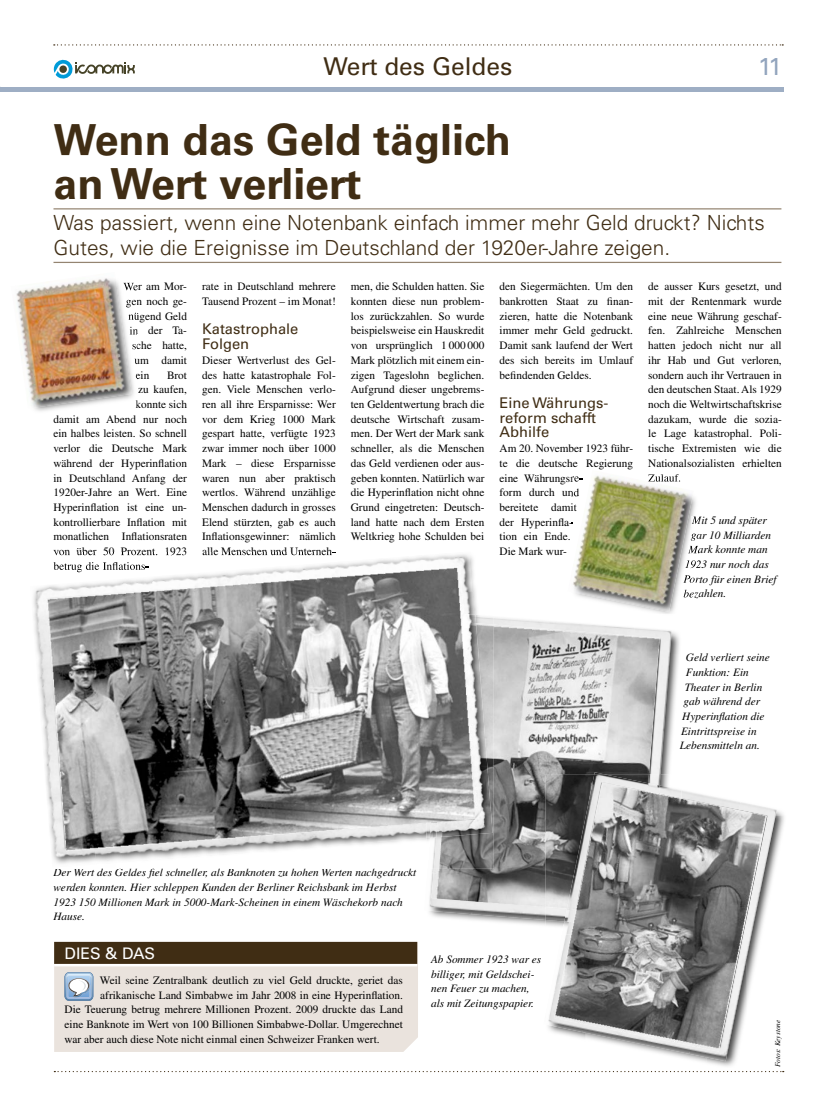
<style>
.page{position:relative;width:833px;height:1117px;background:#fff}
.page>*{position:absolute;margin:0;border:0;box-sizing:border-box;transform-origin:0 0}
.t1{font:700 42.88px/44.1px "Univers CE";color:#402d14}
.t2{font:500 24.5px "Univers CE";color:#402d14}
.t3{font:500 24.5px "Univers CE";color:#93a5be}
.t4{font:300 20.88px/24.5px "Univers CE";color:#402d14}
.t5{font:500 15.88px "Univers CE";color:#fff}
.t6{font:500 14.75px/14.8px "Univers CE";color:#402d14}
.t7{font:11.25px/14.8px "Times";color:#000;text-align:justify}
.t8{font:italic 11.25px/14.8px "Times";color:#000}
.t9{font:italic 7.38px "Times";color:#000}
</style>
<div class="page">
<svg style="left:54px;top:44px;width:729px;height:2px"></svg>
<div style="left:0;top:87px;width:783px;height:5px;background:#9eaec4"></div>
<svg style="left:54px;top:60px;width:81px;height:19px"></svg>
<hr style="left:53px;top:208px;width:728px;height:1px;background:#948471">
<hr style="left:53px;top:262px;width:728px;height:1px;background:#948471">
<img style="left:34px;top:282px;width:102px;height:129px">
<svg style="left:132px;top:283px;width:4px;height:7px"></svg>
<svg style="left:132px;top:297px;width:4px;height:37px"></svg>
<svg style="left:132px;top:341px;width:4px;height:9px"></svg>
<svg style="left:134px;top:356px;width:2px;height:8px"></svg>
<img style="left:16px;top:278px;width:116px;height:130px">
<img style="left:672px;top:632px;width:8px;height:21px">
<img style="left:660px;top:653px;width:19px;height:129px">
<img style="left:469px;top:919px;width:77px;height:6px">
<img style="left:659px;top:630px;width:13px;height:144px">
<img style="left:429px;top:885px;width:117px;height:34px">
<img style="left:431px;top:624px;width:228px;height:282px">
<img style="left:777px;top:810px;width:6px;height:5px">
<img style="left:777px;top:815px;width:7px;height:39px">
<img style="left:706px;top:1060px;width:30px;height:6px">
<img style="left:546px;top:774px;width:103px;height:134px">
<svg style="left:594px;top:772px;width:10px;height:2px"></svg>
<img style="left:689px;top:807px;width:88px;height:253px">
<img style="left:548px;top:995px;width:143px;height:58px">
<img style="left:567px;top:774px;width:81px;height:8px">
<img style="left:554px;top:782px;width:212px;height:269px">
<svg style="left:694px;top:516px;width:4px;height:37px"></svg>
<svg style="left:694px;top:560px;width:4px;height:8px"></svg>
<img style="left:694px;top:577px;width:4px;height:6px">
<img style="left:694px;top:592px;width:4px;height:6px">
<img style="left:572px;top:475px;width:122px;height:137px">
<img style="left:101px;top:868px;width:310px;height:1px">
<img style="left:434px;top:623px;width:60px;height:245px">
<img style="left:33px;top:552px;width:440px;height:73px">
<img style="left:34px;top:625px;width:61px;height:239px">
<img style="left:95px;top:851px;width:151px;height:10px">
<img style="left:480px;top:622px;width:12px;height:215px">
<img style="left:46px;top:566px;width:434px;height:285px">
<div style="left:54px;top:941px;width:364px;height:110px;background:#eae3dd"></div>
<div style="left:54px;top:941px;width:363px;height:22px;background:#402d14"></div>
<hr style="left:54px;top:963px;width:363px;height:3px;background:#fff">
<svg style="left:65px;top:971px;width:28px;height:29px"></svg>
<img style="left:66px;top:973px;width:25px;height:5px">
<h2 class="t2" style="left:324px;top:52px;width:190px">Wert des Geldes</h2>
<h2 class="t3" style="left:758px;top:52px;width:25px">11</h2>
<h1 class="t1" style="left:53px;top:119px;width:459px">Wenn das Geld täglich an Wert verliert</h1>
<h3 class="t4" style="left:53px;top:211px;width:713px">Was passiert, wenn eine Notenbank einfach immer mehr Geld druckt? Nichts<br>Gutes, wie die Ereignisse im Deutschland der 1920er-Jahre zeigen.</h3>
<p class="t7" style="left:202px;top:279px;width:135px">rate in Deutschland mehrere<br>Tausend Prozent – im Monat!</p>
<h3 class="t6" style="left:202px;top:322px;width:98px">Katastrophale<br>Folgen</h3>
<p class="t7" style="left:202px;top:352px;width:135px">Dieser Wertverlust des Gel&shy;des hatte katastrophale Fol&shy;gen. Viele Menschen verlo&shy;ren all ihre Ersparnisse: Wer vor dem Krieg 1000 Mark gespart hatte, verfügte 1923 zwar immer noch über 1000<br>Mark – diese Ersparnisse waren nun aber praktisch wertlos. Während unzählige Menschen dadurch in grosses Elend stürzten, gab es auch Inflationsgewinner: nämlich alle Menschen und Unterneh-</p>
<p class="t7" style="left:351px;top:279px;width:135px">men, die Schulden hatten. Sie konnten diese nun problem&shy;los zurückzahlen. So wurde beispielsweise ein Hauskredit von ursprünglich 1 000 000<br>Mark plötzlich mit einem ein&shy;zigen Tageslohn beglichen.<br>Aufgrund dieser ungebrems&shy;ten Geldentwertung brach die deutsche Wirtschaft zusam&shy;men. Der Wert der Mark sank schneller, als die Menschen das Geld verdienen oder aus&shy;geben konnten. Natürlich war die Hyperinflation nicht ohne Grund eingetreten: Deutsch&shy;land hatte nach dem Ersten Weltkrieg hohe Schulden bei</p>
<p class="t7" style="left:499px;top:279px;width:135px">den Siegermächten. Um den bankrotten Staat zu finan&shy;zieren, hatte die Notenbank immer mehr Geld gedruckt.<br>Damit sank laufend der Wert des sich bereits im Umlauf befindenden Geldes.</p>
<p class="t7" style="left:648px;top:279px;width:135px">de ausser Kurs gesetzt, und mit der Rentenmark wurde eine neue Währung geschaf&shy;fen. Zahlreiche Menschen hatten jedoch nicht nur all ihr Hab und Gut verloren, sondern auch ihr Vertrauen in den deutschen Staat. Als 1929 noch die Weltwirtschaftskrise dazukam, wurde die sozia&shy;le Lage katastrophal. Poli&shy;tische Extremisten wie die Nationalsozialisten erhielten Zulauf.</p>
<p class="t7" style="left:123px;top:279px;width:65px">Wer am Mor-</p>
<p class="t7" style="left:126px;top:294px;width:63px">gen noch ge-</p>
<p class="t7" style="left:128px;top:308px;width:60px">nügend Geld</p>
<p class="t7" style="left:129px;top:323px;width:59px">in der Ta-</p>
<p class="t7" style="left:132px;top:338px;width:57px">sche hatte,</p>
<p class="t7" style="left:134px;top:352px;width:54px">um damit</p>
<p class="t7" style="left:136px;top:367px;width:15px">ein</p>
<p class="t7" style="left:53px;top:367px;width:135px;text-align:right">Brot<br>zu kaufen,<br>konnte sich<br>damit am Abend nur noch ein halbes leisten. So schnell verlor die Deutsche Mark während der Hyperinflation in Deutschland Anfang der<br>1920er-Jahre an Wert. Eine<br>Hyperinflation ist eine un&shy;kontrollierbare Inflation mit monatlichen Inflationsraten von über 50 Prozent. 1923</p>
<h3 class="t6" style="left:499px;top:396px;width:110px">Eine Währungs&shy;reform schafft<br>Abhilfe</h3>
<p class="t7" style="left:499px;top:441px;width:135px;text-align:left">Am 20. November 1923 führ&shy;te die deutsche Regierung eine Währungsre-<br>form durch und<br>bereitete damit<br>der Hyperinfla-<br>tion ein Ende.<br>Die Mark wur-</p>
<p class="t8" style="left:692px;top:512px;width:76px">Mit 5 und später</p>
<p class="t8" style="left:690px;top:527px;width:82px">gar 10 Milliarden</p>
<p class="t8" style="left:688px;top:542px;width:81px">Mark konnte man</p>
<p class="t8" style="left:684px;top:556px;width:86px">1923 nur noch das</p>
<p class="t8" style="left:683px;top:571px;width:95px">Porto für einen Brief</p>
<p class="t8" style="left:683px;top:586px;width:44px">bezahlen.</p>
<p class="t8" style="left:53px;top:865px;width:364px">Der Wert des Geldes fiel schneller, als Banknoten zu hohen Werten nachgedruckt werden konnten. Hier schleppen Kunden der Berliner Reichsbank im Herbst 1923 150 Millionen Mark in 5000-Mark-Scheinen in einem Wäschekorb nach Hause.</p>
<h3 class="t5" style="left:65px;top:943px;width:92px">DIES &amp; DAS</h3>
<p class="t7" style="left:100px;top:972px;width:304px">Weil seine Zentralbank deutlich zu viel Geld druckte, geriet das</p>
<p class="t7" style="left:100px;top:987px;width:304px">afrikanische Land Simbabwe im Jahr 2008 in eine Hyperinflation.</p>
<p class="t7" style="left:65px;top:1001px;width:340px">Die Teuerung betrug mehrere Millionen Prozent. 2009 druckte das Land</p>
<p class="t7" style="left:65px;top:1016px;width:340px">eine Banknote im Wert von 100 Billionen Simbabwe-Dollar. Umgerechnet</p>
<p class="t7" style="left:65px;top:1031px;width:316px">war aber auch diese Note nicht einmal einen Schweizer Franken wert.</p>
<p class="t8" style="left:431px;top:951px;width:112px">Ab Sommer 1923 war es billiger, mit Geldschei&shy;nen Feuer zu machen, als mit Zeitungspapier.</p>
<p class="t8" style="left:686px;top:650px;width:85px">Geld verliert seine</p>
<p class="t8" style="left:686px;top:664px;width:64px">Funktion: Ein</p>
<p class="t8" style="left:684px;top:679px;width:79px">Theater in Berlin</p>
<p class="t8" style="left:683px;top:694px;width:78px">gab während der</p>
<p class="t8" style="left:682px;top:708px;width:84px">Hyperinflation die</p>
<p class="t8" style="left:681px;top:723px;width:77px">Eintrittspreise in</p>
<p class="t8" style="left:680px;top:738px;width:82px">Lebensmitteln an.</p>
<p class="t9" style="left:773px;top:1066px;width:48px;rotate:-90deg">Fotos: Keystone</p>
</div>
